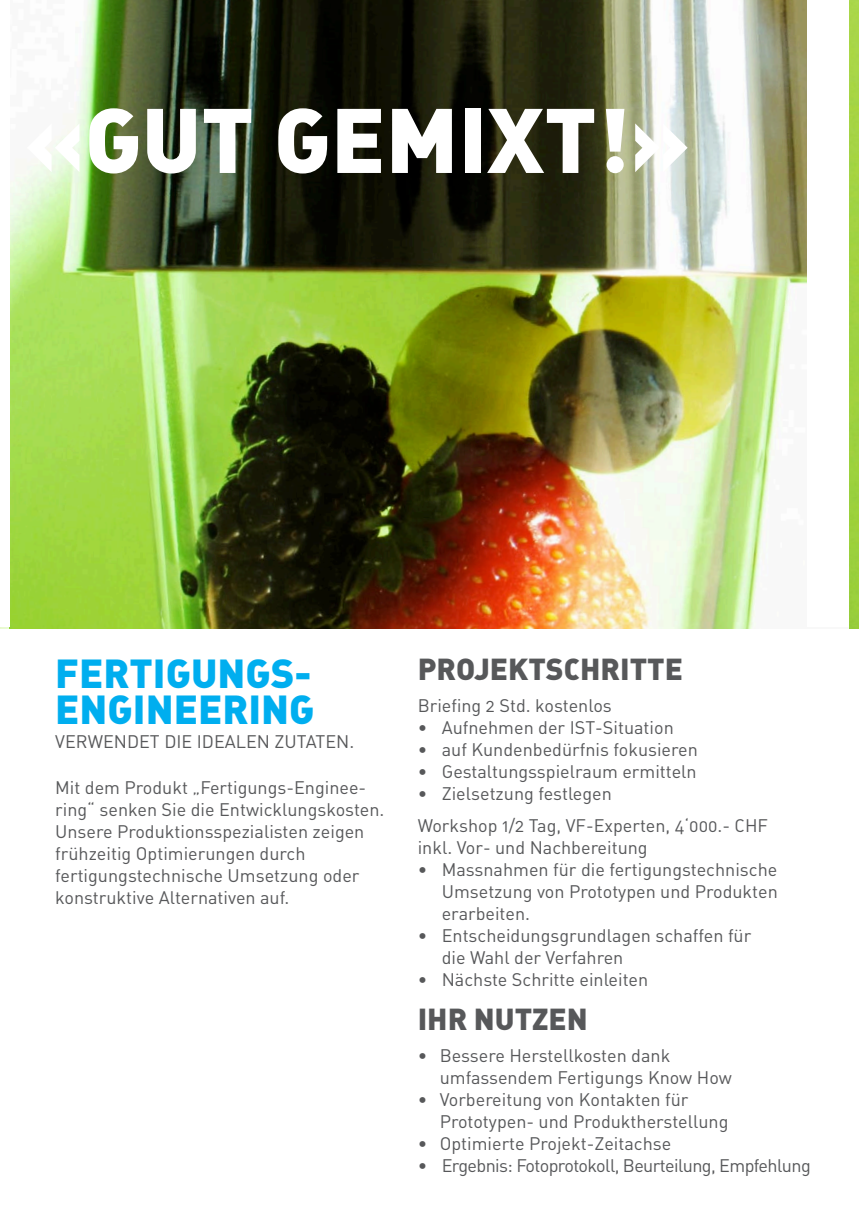
<style>
.page{position:relative;width:859px;height:1211px;background:#fff}
.page>*{position:absolute;margin:0;border:0;box-sizing:border-box;transform-origin:0 0}
.t1{font:90px "DIN Black Alternate";color:#fff}
.t2{font:40px/36px "DIN Black Alternate";color:#00aeef}
.t3{font:30px "DIN Black Alternate";color:#57585a}
.t4{font:18px/22px "DIN Regular Alternate";color:#57585a}
.t5{font:18px "DIN Regular Alternate";letter-spacing:-.03em;color:#57585a}
</style>
<div class="page">
<img style="left:0;top:0;width:859px;height:629px">
<div style="left:0;top:0;width:10px;height:627px;background:#fff"></div>
<div style="left:808px;top:0;width:41px;height:627px;background:#fff"></div>
<h1 class="t1" style="left:24px;top:80px;width:667px">«GUT GEMIXT!»</h1>
<h2 class="t2" style="left:55px;top:653px;width:261px">FERTIGUNGS-<br>ENGINEERING</h2>
<p class="t4" style="left:55px;top:730px;width:301px">VERWENDET DIE IDEALEN ZUTATEN.</p>
<p class="t4" style="left:55px;top:776px;width:331px">Mit dem Produkt „Fertigungs-Enginee&shy;ring“ senken Sie die Entwicklungskosten.<br>Unsere Produktionsspezialisten zeigen frühzeitig Optimierungen durch fertigungstechnische Umsetzung oder konstruktive Alternativen auf.</p>
<h3 class="t3" style="left:418px;top:648px;width:267px">PROJEKTSCHRITTE</h3>
<p class="t4" style="left:418px;top:694px;width:196px">Briefing 2 Std. kostenlos</p>
<p class="t4" style="left:418px;top:716px;width:257px">• Aufnehmen der IST-Situation</p>
<p class="t4" style="left:418px;top:738px;width:281px">• auf Kundenbedürfnis fokusieren</p>
<p class="t4" style="left:418px;top:760px;width:280px">• Gestaltungsspielraum ermitteln</p>
<p class="t4" style="left:418px;top:777px;width:352px;line-height:32px">• Zielsetzung festlegen<br>Workshop 1/2 Tag, VF-Experten, 4‘000.- CHF</p>
<p class="t4" style="left:418px;top:836px;width:231px">inkl. Vor- und Nachbereitung</p>
<p class="t4" style="left:442px;top:858px;width:337px;text-align:justify;text-indent:-24px">• Massnahmen für die fertigungstechnische Umsetzung von Prototypen und Produkten erarbeiten.</p>
<p class="t4" style="left:442px;top:924px;width:311px;text-indent:-24px">• Entscheidungsgrundlagen schaffen für die Wahl der Verfahren</p>
<p class="t4" style="left:418px;top:968px;width:232px">• Nächste Schritte einleiten</p>
<h3 class="t3" style="left:418px;top:998px;width:172px">IHR NUTZEN</h3>
<p class="t4" style="left:440px;top:1044px;width:293px;text-indent:-22px">• Bessere Herstellkosten dank umfassendem Fertigungs Know How</p>
<p class="t4" style="left:440px;top:1088px;width:290px;text-indent:-22px">• Vorbereitung von Kontakten für<br>Prototypen- und Produktherstellung</p>
<p class="t4" style="left:418px;top:1132px;width:255px">• Optimierte Projekt-Zeitachse</p>
<p class="t5" style="left:418px;top:1154px;width:394px">• Ergebnis: Fotoprotokoll, Beurteilung, Empfehlung</p>
</div>
